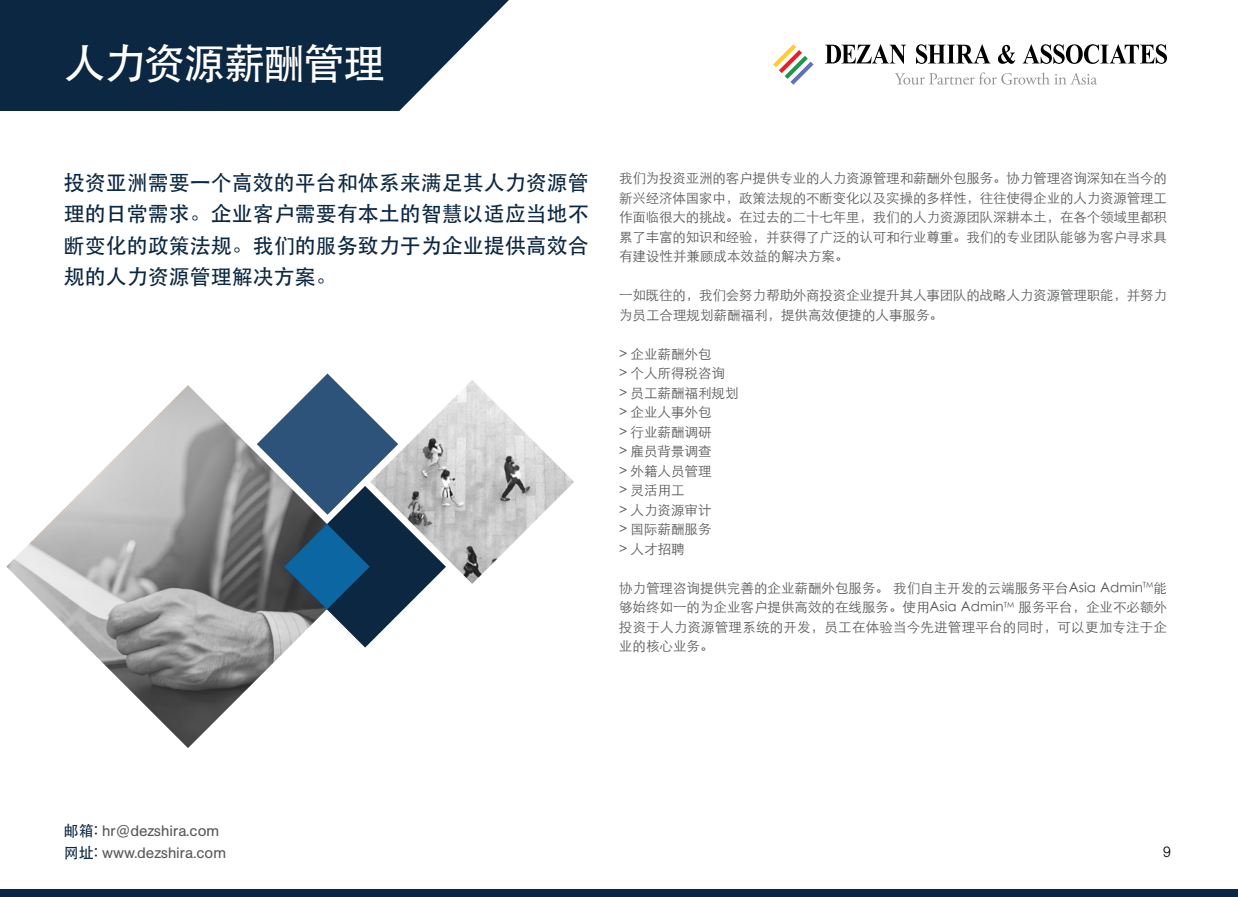
<style>
.page{position:relative;width:1238px;height:897px;background:#fff}
.page>*{position:absolute;margin:0;border:0;box-sizing:border-box;transform-origin:0 0}
.t1{font:500 42px "ST Heiti SC";letter-spacing:-.05em;color:#fff}
.t2{font:500 21px/31.5px "ST Heiti SC";color:#0c2741;text-align:justify}
.t3{font:15px/22.5px "Unlimited Sans";color:#59595b}
.t4{font:300 15px "Unlimited Sans";color:#000}
.t5{font:300 13.5px/19.5px "ST Heiti SC";color:#58595b;text-align:justify}
.s1{font-family:"ST Heiti SC";font-weight:500;color:#0c2741}
</style>
<div class="page">
<svg style="left:6px;top:385px;width:282px;height:363px"></svg>
<svg style="left:0;top:0;width:509px;height:111px;background:#263e55"></svg>
<svg style="left:257px;top:373px;width:317px;height:275px"></svg>
<svg style="left:825px;top:44px;width:81px;height:20px"></svg>
<svg style="left:916px;top:44px;width:74px;height:20px"></svg>
<svg style="left:998px;top:45px;width:17px;height:19px"></svg>
<svg style="left:1022px;top:44px;width:145px;height:20px"></svg>
<svg style="left:773px;top:44px;width:40px;height:41px"></svg>
<svg style="left:895px;top:72px;width:202px;height:13px"></svg>
<div style="left:0;top:890px;width:1238px;height:7px;background:#0c2741"></div>
<h1 class="t1" style="left:64px;top:39px;width:323px">人力资源薪酬管理</h1>
<h2 class="t2" style="left:64px;top:166px;width:526px">投资亚洲需要一个高效的平台和体系来满足其人力资源管理的日常需求。企业客户需要有本土的智慧以适应当地不断变化的政策法规。我们的服务致力于为企业提供高效合规的人力资源管理解决方案。</h2>
<p class="t5" style="left:619px;top:167px;width:549px">我们为投资亚洲的客户提供专业的人力资源管理和薪酬外包服务。协力管理咨询深知在当今的新兴经济体国家中，政策法规的不断变化以及实操的多样性，往往使得企业的人力资源管理工作面临很大的挑战。在过去的二十七年里，我们的人力资源团队深耕本土，在各个领域里都积累了丰富的知识和经验，并获得了广泛的认可和行业尊重。我们的专业团队能够为客户寻求具有建设性并兼顾成本效益的解决方案。</p>
<p class="t5" style="left:619px;top:284px;width:549px">一如既往的，我们会努力帮助外商投资企业提升其人事团队的战略人力资源管理职能，并努力为员工合理规划薪酬福利，提供高效便捷的人事服务。</p>
<p class="t5" style="left:619px;top:343px;width:121px;text-align:left">&gt; 企业薪酬外包<br>&gt; 个人所得税咨询<br>&gt; 员工薪酬福利规划&gt; 企业人事外包<br>&gt; 行业薪酬调研<br>&gt; 雇员背景调查<br>&gt; 外籍人员管理<br>&gt; 灵活用工<br>&gt; 人力资源审计<br>&gt; 国际薪酬服务<br>&gt; 人才招聘</p>
<p class="t5" style="left:619px;top:577px;width:549px">协力管理咨询提供完善的企业薪酬外包服务。 我们自主开发的云端服务平台Asia Admin<sup>TM</sup>能够始终如一的为企业客户提供高效的在线服务。使用Asia Admin<sup>TM</sup> 服务平台，企业不必额外投资于人力资源管理系统的开发，员工在体验当今先进管理平台的同时，可以更加专注于企业的核心业务。</p>
<p class="t3" style="left:64px;top:819px;width:164px"><span class="s1">邮箱:</span> hr@dezshira.com<span class="s1">网址:</span> www.dezshira.com</p>
<p class="t4" style="left:1162px;top:842px;width:10px">9</p>
</div>
